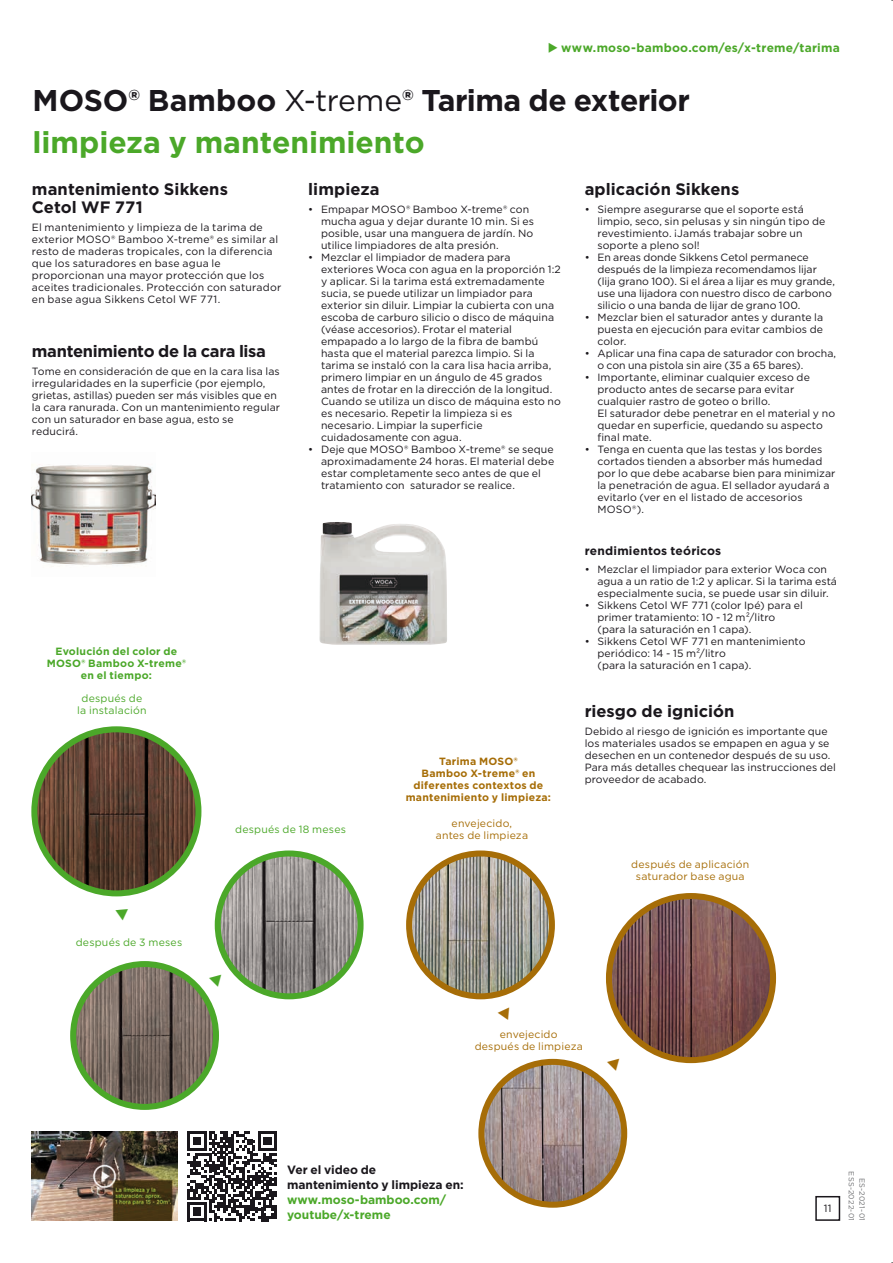
<style>
.page{position:relative;width:893px;height:1263px;background:#fff}
.page>*{position:absolute;margin:0;border:0;box-sizing:border-box;transform-origin:0 0}
.t1{font:700 30px/42px "Gotham";letter-spacing:-.005em;color:#1a171c}
.t2{font:700 16.5px/18px "Gotham";color:#1a171c}
.t3{font:700 16.5px "Gotham";letter-spacing:-.02em;color:#1a171c}
.t4{font:700 12px/15px "Gotham";letter-spacing:.01em;color:#4ba829}
.t5{font:700 12px/15px "Gotham";color:#1a171c}
.t6{font:10.5px/12px "Gotham";letter-spacing:.01em;color:#1a171c}
.t7{font:10.5px/12px "Gotham";letter-spacing:.02em;color:#a66d07;text-align:center}
.t8{font:700 10.5px/12px "Gotham";letter-spacing:.02em;color:#a66d07;text-align:center}
.t9{font:10.5px/12px "Gotham";letter-spacing:.02em;color:#4ba829;text-align:center}
.t10{font:700 10.5px/12px "Gotham";letter-spacing:.025em;color:#4ba829;text-align:center}
.t11{font:7.5px "Gotham";letter-spacing:.025em;color:#707173}
.s1{font-weight:400}
.s2{color:#4ba829}
</style>
<div class="page">
<img style="left:32px;top:1131px;width:145px;height:89px">
<svg style="left:187px;top:1131px;width:90px;height:90px"></svg>
<img style="left:31px;top:465px;width:124px;height:102px">
<img style="left:319px;top:522px;width:128px;height:123px">
<img style="left:218px;top:853px;width:143px;height:143px;border-radius:71px">
<div style="left:215px;top:850px;width:149px;height:149px;border:6px solid #4ba829;border-radius:50%"></div>
<img style="left:409px;top:857px;width:143px;height:138px">
<div style="left:406px;top:850px;width:149px;height:149px;border:6px solid #a66d07;border-radius:50%"></div>
<img style="left:481px;top:1062px;width:143px;height:143px;border-radius:71px">
<div style="left:478px;top:1059px;width:149px;height:149px;border:6px solid #a66d07;border-radius:50%"></div>
<img style="left:73px;top:964px;width:143px;height:143px;border-radius:70px">
<div style="left:70px;top:961px;width:149px;height:149px;border:6px solid #4ba829;border-radius:50%"></div>
<img style="left:34px;top:729px;width:164px;height:164px;border-radius:82px">
<div style="left:31px;top:726px;width:170px;height:170px;border:6px solid #4ba829;border-radius:50%"></div>
<img style="left:609px;top:896px;width:164px;height:164px;border-radius:82px">
<div style="left:606px;top:893px;width:170px;height:170px;border:6px solid #a66d07;border-radius:50%"></div>
<div style="left:815px;top:1196px;width:25px;height:25px;border:2px solid #1a171c"></div>
<p class="t4" style="left:548px;top:40px;width:293px">◆ www.moso-bamboo.com/es/x-treme/tarima</p>
<h1 class="t1" style="left:33px;top:79px;width:659px">MOSO® Bamboo <span class="s1">X-treme</span>® Tarima de exterior <span class="s2">limpieza y mantenimiento</span></h1>
<h2 class="t2" style="left:32px;top:180px;width:198px">mantenimiento Sikkens<br>Cetol WF 771</h2>
<p class="t6" style="left:32px;top:221px;width:251px">El mantenimiento y limpieza de la tarima de exterior MOSO® Bamboo X-treme® es similar al resto de maderas tropicales, con la diferencia que los saturadores en base agua le proporcionan una mayor protección que los aceites tradicionales. Protección con saturador en base agua Sikkens Cetol WF 771.</p>
<h2 class="t3" style="left:32px;top:340px;width:236px">mantenimiento de la cara lisa</h2>
<p class="t6" style="left:32px;top:365px;width:250px">Tome en consideración de que en la cara lisa las irregularidades en la superficie (por ejemplo, grietas, astillas) pueden ser más visibles que en la cara ranurada. Con un mantenimiento regular con un saturador en base agua, esto se reducirá.</p>
<h2 class="t2" style="left:308px;top:180px;width:73px">limpieza</h2>
<p class="t6" style="left:321px;top:203px;width:215px;text-indent:-13px">• Empapar MOSO® Bamboo X-treme® con mucha agua y dejar durante 10 min. Si es posible, usar una manguera de jardín. No utilice limpiadores de alta presión.</p>
<p class="t6" style="left:321px;top:251px;width:241px;text-indent:-13px">• Mezclar el limpiador de madera para exteriores Woca con agua en la proporción 1:2 y aplicar. Si la tarima está extremadamente sucia, se puede utilizar un limpiador para exterior sin diluir. Limpiar la cubierta con una escoba de carburo silicio o disco de máquina (véase accesorios). Frotar el material empapado a lo largo de la fibra de bambú hasta que el material parezca limpio. Si la tarima se instaló con la cara lisa hacia arriba, primero limpiar en un ángulo de 45 grados antes de frotar en la dirección de la longitud.<br>Cuando se utiliza un disco de máquina esto no es necesario. Repetir la limpieza si es necesario. Limpiar la superficie cuidadosamente con agua.</p>
<p class="t6" style="left:321px;top:443px;width:235px;text-indent:-13px">• Deje que MOSO® Bamboo X-treme® se seque aproximadamente 24 horas. El material debe estar completamente seco antes de que el tratamiento con saturador se realice.</p>
<p class="t10" style="left:47px;top:645px;width:141px">Evolución del color de<br>MOSO® Bamboo X-treme® en el tiempo:</p>
<p class="t9" style="left:77px;top:692px;width:71px">después de la instalación</p>
<p class="t8" style="left:406px;top:755px;width:147px">Tarima MOSO®<br>Bamboo X-treme® en diferentes contextos de mantenimiento y limpieza:</p>
<p class="t9" style="left:76px;top:936px;width:108px">después de 3 meses</p>
<p class="t9" style="left:235px;top:823px;width:112px">después de 18 meses</p>
<p class="t7" style="left:436px;top:817px;width:94px">envejecido,<br>antes de limpieza</p>
<h2 class="t2" style="left:585px;top:180px;width:156px">aplicación Sikkens</h2>
<p class="t6" style="left:597px;top:203px;width:229px;text-indent:-13px">• Siempre asegurarse que el soporte está limpio, seco, sin pelusas y sin ningún tipo de revestimiento. ¡Jamás trabajar sobre un soporte a pleno sol!</p>
<p class="t6" style="left:597px;top:251px;width:239px;text-indent:-13px">• En areas donde Sikkens Cetol permanece después de la limpieza recomendamos lijar (lija grano 100). Si el área a lijar es muy grande, use una lijadora con nuestro disco de carbono silicio o una banda de lijar de grano 100.</p>
<p class="t6" style="left:597px;top:311px;width:227px;text-align:justify;text-indent:-13px">• Mezclar bien el saturador antes y durante la puesta en ejecución para evitar cambios de color.</p>
<p class="t6" style="left:597px;top:347px;width:240px;text-indent:-13px">• Aplicar una fina capa de saturador con brocha, o con una pistola sin aire (35 a 65 bares).</p>
<p class="t6" style="left:597px;top:371px;width:239px;text-indent:-13px">• Importante, eliminar cualquier exceso de producto antes de secarse para evitar cualquier rastro de goteo o brillo.<br>El saturador debe penetrar en el material y no quedar en superficie, quedando su aspecto final mate.</p>
<p class="t6" style="left:597px;top:443px;width:240px;text-indent:-13px">• Tenga en cuenta que las testas y los bordes cortados tienden a absorber más humedad por lo que debe acabarse bien para minimizar la penetración de agua. El sellador ayudará a evitarlo (ver en el listado de accesorios MOSO®).</p>
<p class="t5" style="left:585px;top:543px;width:138px">rendimientos teóricos</p>
<p class="t6" style="left:597px;top:563px;width:241px;text-indent:-13px">• Mezclar el limpiador para exterior Woca con agua a un ratio de 1:2 y aplicar. Si la tarima está especialmente sucia, se puede usar sin diluir.</p>
<p class="t6" style="left:597px;top:599px;width:207px;text-indent:-13px">• Sikkens Cetol WF 771 (color Ipé) para el primer tratamiento: 10 - 12 m²/litro (para la saturación en 1 capa).</p>
<p class="t6" style="left:597px;top:635px;width:210px;text-indent:-13px">• Sikkens Cetol WF 771 en mantenimiento periódico: 14 - 15 m²/litro<br>(para la saturación en 1 capa).</p>
<h2 class="t2" style="left:585px;top:702px;width:151px">riesgo de ignición</h2>
<p class="t6" style="left:585px;top:725px;width:253px">Debido al riesgo de ignición es importante que los materiales usados se empapen en agua y se desechen en un contenedor después de su uso.<br>Para más detalles chequear las instrucciones del proveedor de acabado.</p>
<p class="t7" style="left:631px;top:858px;width:119px">después de aplicación saturador base agua</p>
<p class="t7" style="left:475px;top:1027px;width:110px">envejecido<br>después de limpieza</p>
<p class="t5" style="left:287px;top:1162px;width:178px">Ver el video de mantenimiento y limpieza en:</p>
<p class="t4" style="left:287px;top:1192px;width:161px">www.moso-bamboo.com/ youtube/x-treme</p>
<p class="t6" style="left:824px;top:1202px;width:9px">11</p>
<p class="t11" style="left:856px;top:1171px;width:51px;rotate:90deg">ESS-2022-01</p>
<p class="t11" style="left:867px;top:1178px;width:44px;rotate:90deg">ES-2021-01</p>
</div>
